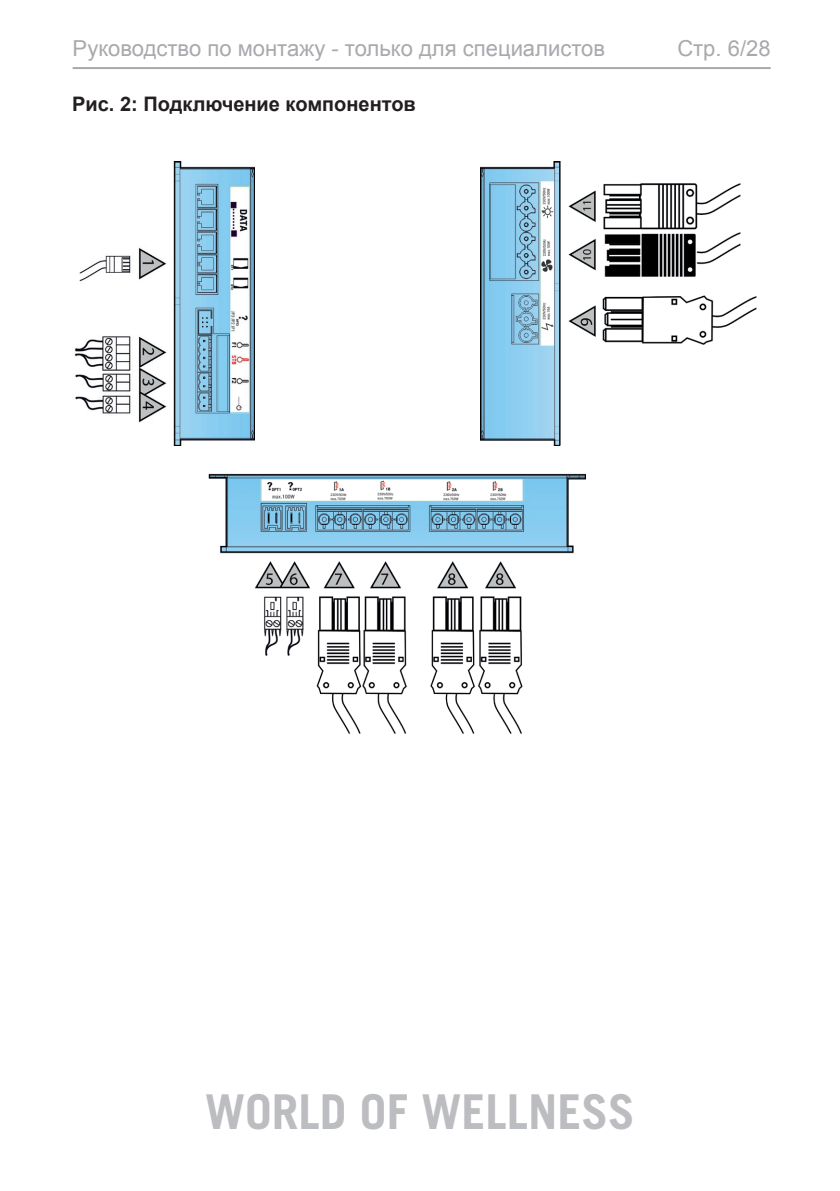
<style>
.page{position:relative;width:840px;height:1191px;background:#fff}
.page>*{position:absolute;margin:0;border:0;box-sizing:border-box;transform-origin:0 0}
.t1{font:700 48px "Trade Gothic LT";color:#bcbdc0}
.t2{font:22px "Arial";color:#a8a9ad}
.t3{font:700 20px "Arial";color:#231f20}
</style>
<div class="page">
<hr style="left:73px;top:67px;width:697px;height:2px;background:#a8a9ad">
<img style="left:480px;top:162px;width:277px;height:283px">
<img style="left:74px;top:162px;width:181px;height:283px">
<img style="left:208px;top:473px;width:377px;height:261px">
<p class="t2" style="left:73px;top:33px;width:533px">Руководство по монтажу - только для специалистов</p>
<p class="t2" style="left:677px;top:33px;width:95px">Стр. 6/28</p>
<p class="t3" style="left:72px;top:90px;width:345px">Рис. 2: Подключение компонентов</p>
<h1 class="t1" style="left:205px;top:1082px;width:431px">WORLD OF WELLNESS</h1>
</div>
